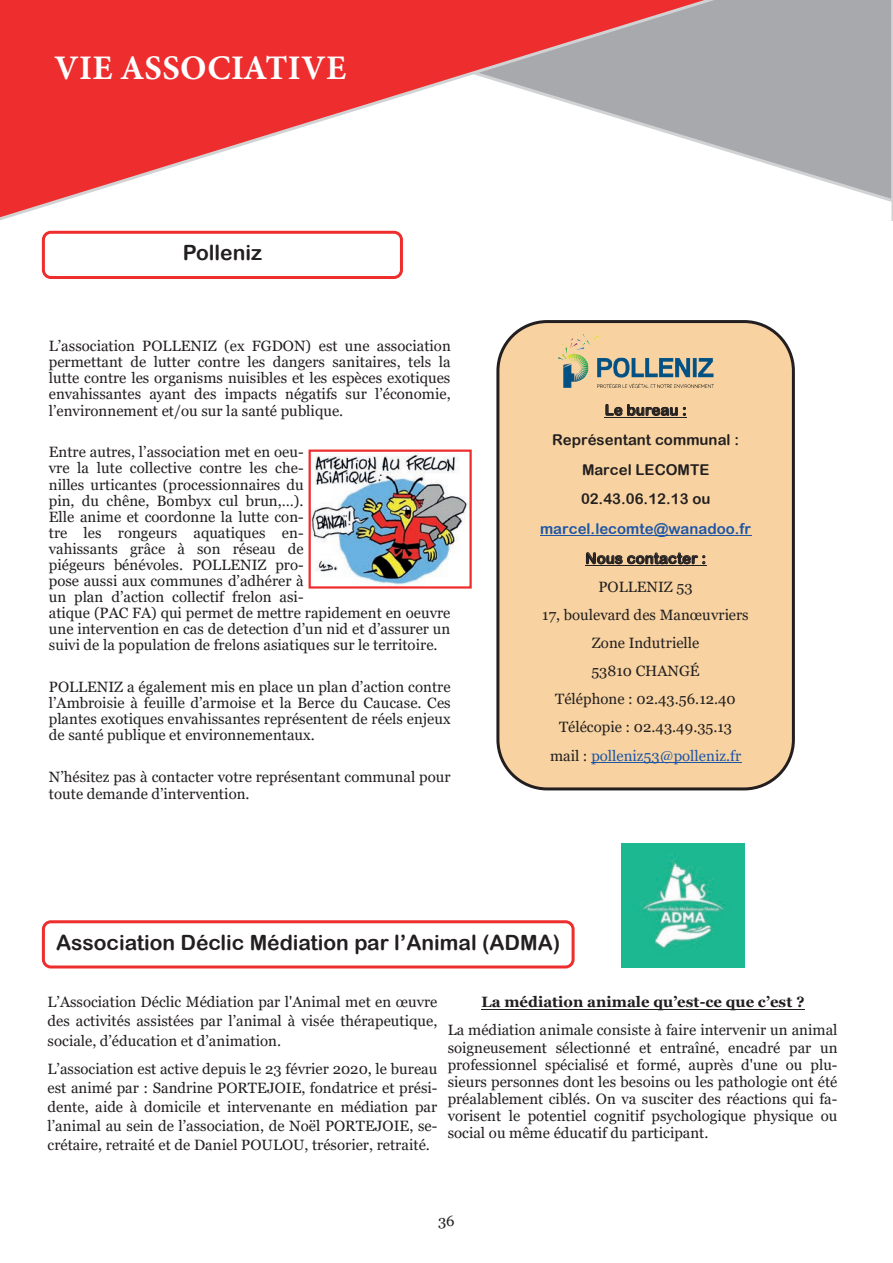
<style>
.page{position:relative;width:893px;height:1263px;background:#fff}
.page>*{position:absolute;margin:0;border:0;box-sizing:border-box;transform-origin:0 0}
.t1{font:700 34.5px "Minion Pro";letter-spacing:.01em;color:#fff}
.t2{font:21px "Arial Rounded MT Bold";letter-spacing:-.005em;color:#231f20}
.t3{font:15px/16px "Georgia";color:#231f20;text-align:justify}
.t4{font:15px/29.7px "Arial Rounded MT Bold";color:#231f20;text-align:center}
.t5{font:700 15px "Georgia";color:#231f20}
.t6{font:15px "Arial Rounded MT Bold";color:#1e56a6}
.s1{color:#1e56a6}
</style>
<div class="page">
<svg style="left:752px;top:0;width:137px;height:201px"></svg>
<svg style="left:0;top:0;width:752px;height:221px"></svg>
<svg style="left:889px;top:0;width:4px;height:221px"></svg>
<div style="left:42px;top:231px;width:361px;height:48px;border:3px solid #ee2d2d;border-radius:8px"></div>
<div style="left:498px;top:322px;width:295px;height:467px;background:#f8d3a1;border-radius:49px"></div>
<div style="left:496px;top:320px;width:299px;height:470px;border:3px solid #231f20;border-radius:49px"></div>
<hr style="left:605px;top:417px;width:82px;height:1px;background:#231f20">
<hr style="left:540px;top:535px;width:211px;height:1px;background:#1e56a6">
<hr style="left:585px;top:565px;width:121px;height:1px;background:#231f20">
<hr style="left:591px;top:762px;width:150px;height:1px;background:#1e56a6">
<div style="left:42px;top:920px;width:533px;height:48px;border:3px solid #ee2d2d;border-radius:8px"></div>
<hr style="left:481px;top:1008px;width:323px;height:1px;background:#231f20">
<img style="left:621px;top:843px;width:124px;height:124px">
<img style="left:559px;top:334px;width:155px;height:54px">
<img style="left:312px;top:453px;width:157px;height:132px">
<div style="left:309px;top:449px;width:163px;height:140px;border:2px solid #ee2d2d"></div>
<h1 class="t1" style="left:54px;top:44px;width:294px">VIE ASSOCIATIVE</h1>
<h2 class="t2" style="left:183px;top:240px;width:81px">Polleniz</h2>
<p class="t3" style="left:49px;top:338px;width:403px">L’association POLLENIZ (ex FGDON) est une association permettant de lutter contre les dangers sanitaires, tels la lutte contre les organisms nuisibles et les espèces exotiques envahissantes ayant des impacts négatifs sur l’économie, l’environnement et/ou sur la santé publique.</p>
<p class="t3" style="left:49px;top:445px;width:403px;text-align:left">Entre autres, l’association met en oeu-<br>vre la lute collective contre les che-<br>nilles urticantes (processionnaires du<br>pin, du chêne, Bombyx cul brun,…).<br>Elle anime et coordonne la lutte con-<br>tre les rongeurs aquatiques en-<br>vahissants grâce à son réseau de<br>piégeurs bénévoles. POLLENIZ pro-<br>pose aussi aux communes d’adhérer à<br>un plan d’action collectif frelon asi-<br>atique (PAC FA) qui permet de mettre rapidement en oeuvre une intervention en cas de detection d’un nid et d’assurer un suivi de la population de frelons asiatiques sur le territoire.</p>
<p class="t3" style="left:49px;top:679px;width:403px">POLLENIZ a également mis en place un plan d’action contre l’Ambroisie à feuille d’armoise et la Berce du Caucase. Ces plantes exotiques envahissantes représentent de réels enjeux de santé publique et environnementaux.</p>
<p class="t3" style="left:49px;top:770px;width:403px">N’hésitez pas à contacter votre représentant communal pour toute demande d’intervention.</p>
<p class="t4" style="left:552px;top:395px;width:188px">Le bureau :<br>Représentant communal :<br>Marcel LECOMTE<br>02.43.06.12.13 ou</p>
<p class="t6" style="left:540px;top:520px;width:212px">marcel.lecomte@wanadoo.fr</p>
<p class="t4" style="left:585px;top:543px;width:122px">Nous contacter :</p>
<p class="t3" style="left:542px;top:573px;width:208px;line-height:28px;text-align:center">POLLENIZ 53<br>17, boulevard des Manœuvriers<br>Zone Indutrielle<br>53810 CHANGÉ<br>Téléphone : 02.43.56.12.40<br>Télécopie : 02.43.49.35.13<br>mail : <span class="s1">polleniz53@polleniz.fr</span></p>
<h2 class="t2" style="left:56px;top:930px;width:506px">Association Déclic Médiation par l’Animal (ADMA)</h2>
<p class="t3" style="left:48px;top:993px;width:391px;line-height:19px">L’Association Déclic Médiation par l'Animal met en œuvre des activités assistées par l’animal à visée thérapeutique, sociale, d’éducation et d’animation.</p>
<p class="t3" style="left:48px;top:1059px;width:391px;line-height:19px">L’association est active depuis le 23 février 2020, le bureau est animé par : Sandrine PORTEJOIE, fondatrice et prési&shy;dente, aide à domicile et intervenante en médiation par l’animal au sein de l’association, de Noël PORTEJOIE, se&shy;crétaire, retraité et de Daniel POULOU, trésorier, retraité.</p>
<p class="t5" style="left:481px;top:992px;width:325px">La médiation animale qu’est-ce que c’est ?</p>
<p class="t3" style="left:448px;top:1022px;width:391px;line-height:17.1px">La médiation animale consiste à faire intervenir un animal soigneusement sélectionné et entraîné, encadré par un professionnel spécialisé et formé, auprès d'une ou plu&shy;sieurs personnes dont les besoins ou les pathologie ont été préalablement ciblés. On va susciter des réactions qui fa&shy;vorisent le potentiel cognitif psychologique physique ou social ou même éducatif du participant.</p>
<p class="t3" style="left:438px;top:1213px;width:18px">36</p>
</div>
